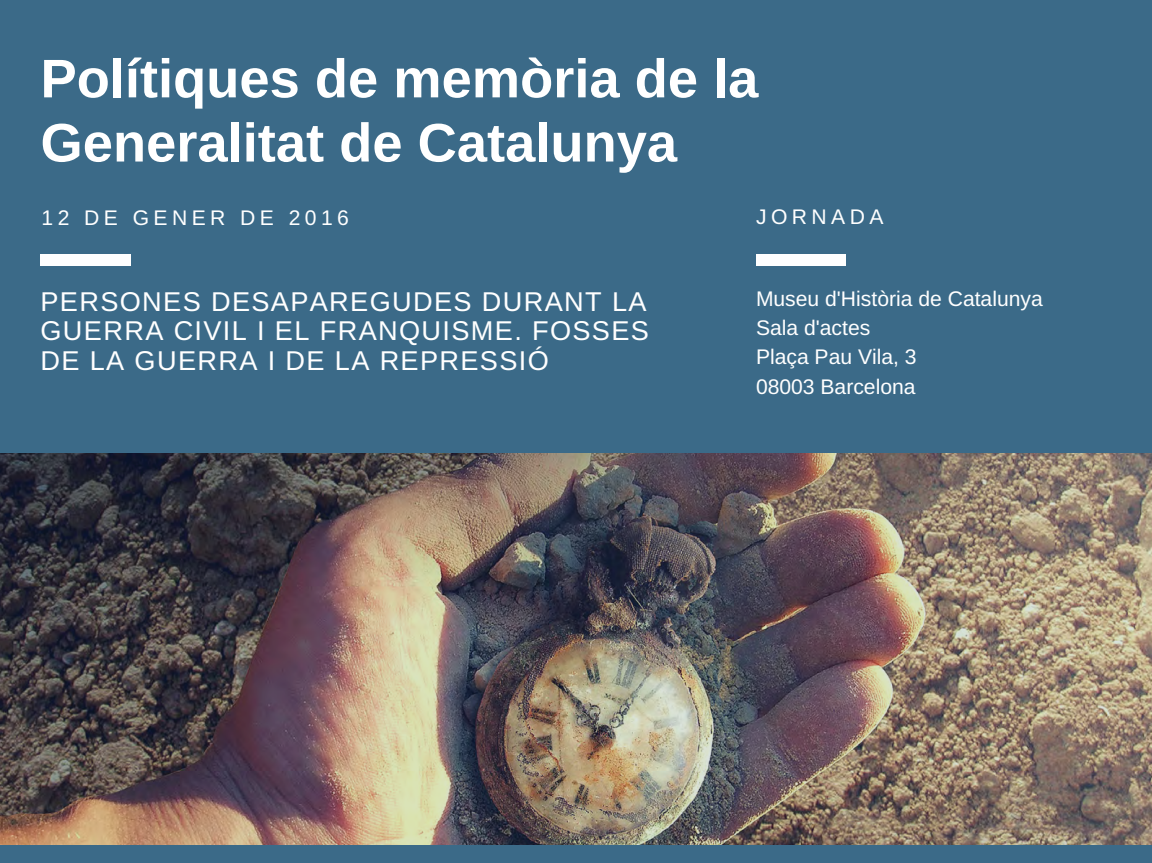
<style>
.page{position:relative;width:1152px;height:863px;background:#fff}
.page>*{position:absolute;margin:0;border:0;box-sizing:border-box;transform-origin:0 0}
.t1{font:700 54.3px/64.2px "Arimo";color:#fff}
.t2{font:27.15px/29.2px "Arimo";letter-spacing:.05em;color:#fff;text-align:justify}
.t3{font:21.15px/29.2px "Arimo";color:#fff}
.t4{font:21.15px "Arimo";letter-spacing:.21em;color:#fff}
</style>
<div class="page">
<div style="left:0;top:0;width:1152px;height:862px;background:#3b6a88"></div>
<img style="left:0;top:453px;width:1152px;height:391px">
<div style="left:40px;top:254px;width:90px;height:11px;background:#fff"></div>
<div style="left:756px;top:254px;width:90px;height:11px;background:#fff"></div>
<h1 class="t1" style="left:40px;top:46px;width:719px">Polítiques de memòria de la<br>Generalitat de Catalunya</h1>
<p class="t4" style="left:42px;top:205px;width:309px">12 DE GENER DE 2016</p>
<p class="t4" style="left:756px;top:204px;width:129px">JORNADA</p>
<p class="t2" style="left:40px;top:287px;width:610px">PERSONES DESAPAREGUDES DURANT LA GUERRA CIVIL I EL FRANQUISME. FOSSES DE LA GUERRA I DE LA REPRESSIÓ</p>
<p class="t3" style="left:756px;top:284px;width:288px">Museu d'Història de Catalunya<br>Sala d'actes<br>Plaça Pau Vila, 3<br>08003 Barcelona</p>
</div>
